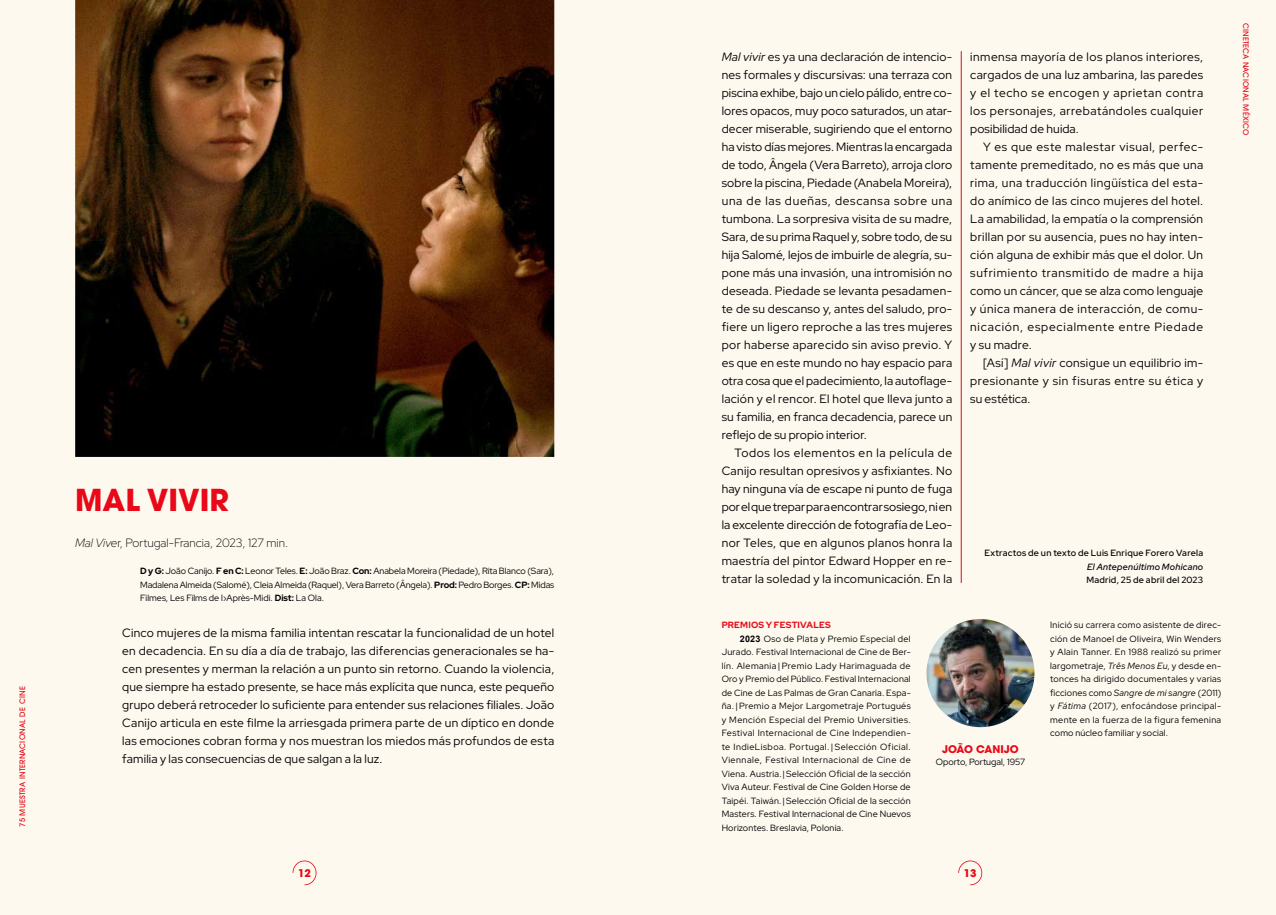
<style>
.page{position:relative;width:1276px;height:915px;background:#fff}
.page>*{position:absolute;margin:0;border:0;box-sizing:border-box;transform-origin:0 0}
.t1{font:700 30px "ITC Avant Garde Pro";color:#e80817}
.t2{font:12px/18px "Red Hat Display";letter-spacing:.025em;color:#000;text-align:justify}
.t3{font:300 12px "Red Hat Display";color:#000}
.t4{font:700 10.5px "ITC Avant Garde Pro";color:#e80817}
.t5{font:9px/13.5px "Red Hat Display";letter-spacing:.025em;color:#000;text-align:justify}
.t6{font:9px "Red Hat Display";letter-spacing:.045em;color:#000}
.t7{font:600 9px "Red Hat Display";letter-spacing:.03em;color:#000}
.t8{font:9px "Red Hat Display";letter-spacing:.05em;color:#000}
.t9{font:9px "Red Hat Display";letter-spacing:.055em;color:#000}
.t10{font:italic 600 9px "Red Hat Display";letter-spacing:.025em;color:#000}
.t11{font:9px "Red Hat Display";color:#000}
.t12{font:700 9px "Red Hat Display";letter-spacing:.02em;color:#e80817}
.t13{font:500 7.5px "ITC Avant Garde Pro";letter-spacing:.03em;color:#e80817}
.s1{font-style:italic}
.s2{font-weight:700}
.s3{font-family:"Arial";font-weight:700}
</style>
<div class="page">
<div style="left:638px;top:0;width:638px;height:914px;background:#fdf9ef"></div>
<div style="left:0;top:0;width:638px;height:914px;background:#fdf9ef"></div>
<svg style="left:958px;top:860px;width:24px;height:24px"></svg>
<svg style="left:292px;top:860px;width:24px;height:24px"></svg>
<img style="left:75px;top:0;width:479px;height:457px">
<hr style="left:961px;top:51px;width:1px;height:532px;background:#e80817">
<img style="left:926px;top:619px;width:108px;height:108px;border-radius:54px">
<p class="t13" style="left:18px;top:826px;width:142px;rotate:-90deg">75 MUESTRA INTERNACIONAL DE CINE</p>
<h1 class="t1" style="left:75px;top:479px;width:155px">MAL VIVIR</h1>
<p class="t3" style="left:75px;top:534px;width:214px"><span class="s1">Mal Vive</span>r, Portugal-Francia, 2023, 127 min.</p>
<p class="t5" style="left:140px;top:564px;width:415px"><span class="s2">D y G:</span> João Canijo. <span class="s2">F en C:</span> Leonor Teles. <span class="s2">E:</span> João Braz. <span class="s2">Con:</span> Anabela Moreira (Piedade), Rita Blanco (Sara), Madalena Almeida (Salomé), Cleia Almeida (Raquel), Vera Barreto (Ângela). <span class="s2">Prod:</span> Pedro Borges. <span class="s2">CP:</span> Midas Filmes, Les Films de l›Après-Midi. <span class="s2">Dist:</span> La Ola.</p>
<p class="t2" style="left:122px;top:623px;width:433px">Cinco mujeres de la misma familia intentan rescatar la funcionalidad de un hotel en decadencia. En su día a día de trabajo, las diferencias generacionales se ha&shy;cen presentes y merman la relación a un punto sin retorno. Cuando la violencia, que siempre ha estado presente, se hace más explícita que nunca, este pequeño grupo deberá retroceder lo suficiente para entender sus relaciones filiales. João Canijo articula en este filme la arriesgada primera parte de un díptico en donde las emociones cobran forma y nos muestran los miedos más profundos de esta familia y las consecuencias de que salgan a la luz.</p>
<p class="t2" style="left:721px;top:47px;width:232px"><span class="s1">Mal vivir</span> es ya una declaración de intencio&shy;nes formales y discursivas: una terraza con piscina exhibe, bajo un cielo pálido, entre co&shy;lores opacos, muy poco saturados, un atar&shy;decer miserable, sugiriendo que el entorno ha visto días mejores. Mientras la encargada de todo, Ângela (Vera Barreto), arroja cloro sobre la piscina, Piedade (Anabela Moreira), una de las dueñas, descansa sobre una tumbona. La sorpresiva visita de su madre, Sara, de su prima Raquel y, sobre todo, de su hija Salomé, lejos de imbuirle de alegría, su&shy;pone más una invasión, una intromisión no deseada. Piedade se levanta pesadamen&shy;te de su descanso y, antes del saludo, pro&shy;fiere un ligero reproche a las tres mujeres por haberse aparecido sin aviso previo. Y es que en este mundo no hay espacio para otra cosa que el padecimiento, la autoflage&shy;lación y el rencor. El hotel que lleva junto a su familia, en franca decadencia, parece un reflejo de su propio interior.</p>
<p class="t2" style="left:721px;top:443px;width:232px;text-indent:13px">Todos los elementos en la película de Canijo resultan opresivos y asfixiantes. No hay ninguna vía de escape ni punto de fuga por el que trepar para encontrar sosiego, ni en la excelente dirección de fotografía de Leo&shy;nor Teles, que en algunos planos honra la maestría del pintor Edward Hopper en re&shy;tratar la soledad y la incomunicación. En la</p>
<p class="t2" style="left:970px;top:47px;width:234px">inmensa mayoría de los planos interiores, cargados de una luz ambarina, las paredes y el techo se encogen y aprietan contra los personajes, arrebatándoles cualquier posibilidad de huida.</p>
<p class="t2" style="left:970px;top:137px;width:234px;text-indent:13px">Y es que este malestar visual, perfec&shy;tamente premeditado, no es más que una rima, una traducción lingüística del esta&shy;do anímico de las cinco mujeres del hotel.<br>La amabilidad, la empatía o la comprensión brillan por su ausencia, pues no hay inten&shy;ción alguna de exhibir más que el dolor. Un sufrimiento transmitido de madre a hija como un cáncer, que se alza como lenguaje y única manera de interacción, de comu&shy;nicación, especialmente entre Piedade y su madre.</p>
<p class="t2" style="left:970px;top:353px;width:234px;text-indent:13px">[Así] <span class="s1">Mal vivir</span> consigue un equilibrio im&shy;presionante y sin fisuras entre su ética y su estética.</p>
<p class="t7" style="left:984px;top:547px;width:220px">Extractos de un texto de Luis Enrique Forero Varela</p>
<p class="t10" style="left:1087px;top:560px;width:118px">El Antepenúltimo Mohicano</p>
<p class="t7" style="left:1086px;top:574px;width:118px">Madrid, 25 de abril del 2023</p>
<p class="t5" style="left:1050px;top:618px;width:172px">Inició su carrera como asistente de direc&shy;ción de Manoel de Oliveira, Win Wenders y Alain Tanner. En 1988 realizó su primer largometraje, <span class="s1">Três Menos Eu</span>, y desde en&shy;tonces ha dirigido documentales y varias ficciones como <span class="s1">Sangre de mi sangre</span> (2011) y <span class="s1">Fátima</span> (2017), enfocándose principal&shy;mente en la fuerza de la figura femenina como núcleo familiar y social.</p>
<p class="t12" style="left:721px;top:619px;width:111px">PREMIOS Y FESTIVALES</p>
<p class="t5" style="left:739px;top:631px;width:172px"><span class="s3">2023</span> Oso de Plata y Premio Especial del</p>
<p class="t5" style="left:721px;top:645px;width:190px">Jurado. Festival Internacional de Cine de Ber-</p>
<p class="t6" style="left:721px;top:659px;width:190px">lín. Alemania |Premio Lady Harimaguada de</p>
<p class="t5" style="left:721px;top:672px;width:190px">Oro y Premio del Público. Festival Internacional</p>
<p class="t5" style="left:721px;top:685px;width:190px">de Cine de Las Palmas de Gran Canaria. Espa-</p>
<p class="t5" style="left:721px;top:699px;width:190px">ña.|Premio a Mejor Largometraje Portugués</p>
<p class="t6" style="left:721px;top:713px;width:190px">y Mención Especial del Premio Universities.</p>
<p class="t6" style="left:721px;top:727px;width:190px">Festival Internacional de Cine Independien-</p>
<p class="t8" style="left:721px;top:740px;width:190px">te IndieLisboa. Portugal. | Selección Oficial.</p>
<p class="t9" style="left:721px;top:754px;width:190px">Viennale, Festival Internacional de Cine de</p>
<p class="t5" style="left:721px;top:766px;width:190px">Viena. Austria.|Selección Oficial de la sección</p>
<p class="t5" style="left:721px;top:780px;width:190px">Viva Auteur. Festival de Cine Golden Horse de</p>
<p class="t5" style="left:721px;top:793px;width:190px">Taipéi. Taiwán.|Selección Oficial de la sección</p>
<p class="t5" style="left:721px;top:807px;width:190px">Masters. Festival Internacional de Cine Nuevos</p>
<p class="t5" style="left:721px;top:820px;width:123px">Horizontes. Breslavia, Polonia.</p>
<p class="t4" style="left:942px;top:741px;width:78px">JOÃO CANIJO</p>
<p class="t11" style="left:936px;top:755px;width:91px">Oporto, Portugal, 1957</p>
<p class="t4" style="left:298px;top:865px;width:14px">12</p>
<p class="t4" style="left:963px;top:865px;width:14px">13</p>
<p class="t13" style="left:1250px;top:23px;width:114px;rotate:90deg">CINETECA NACIONAL MÉXICO</p>
</div>
